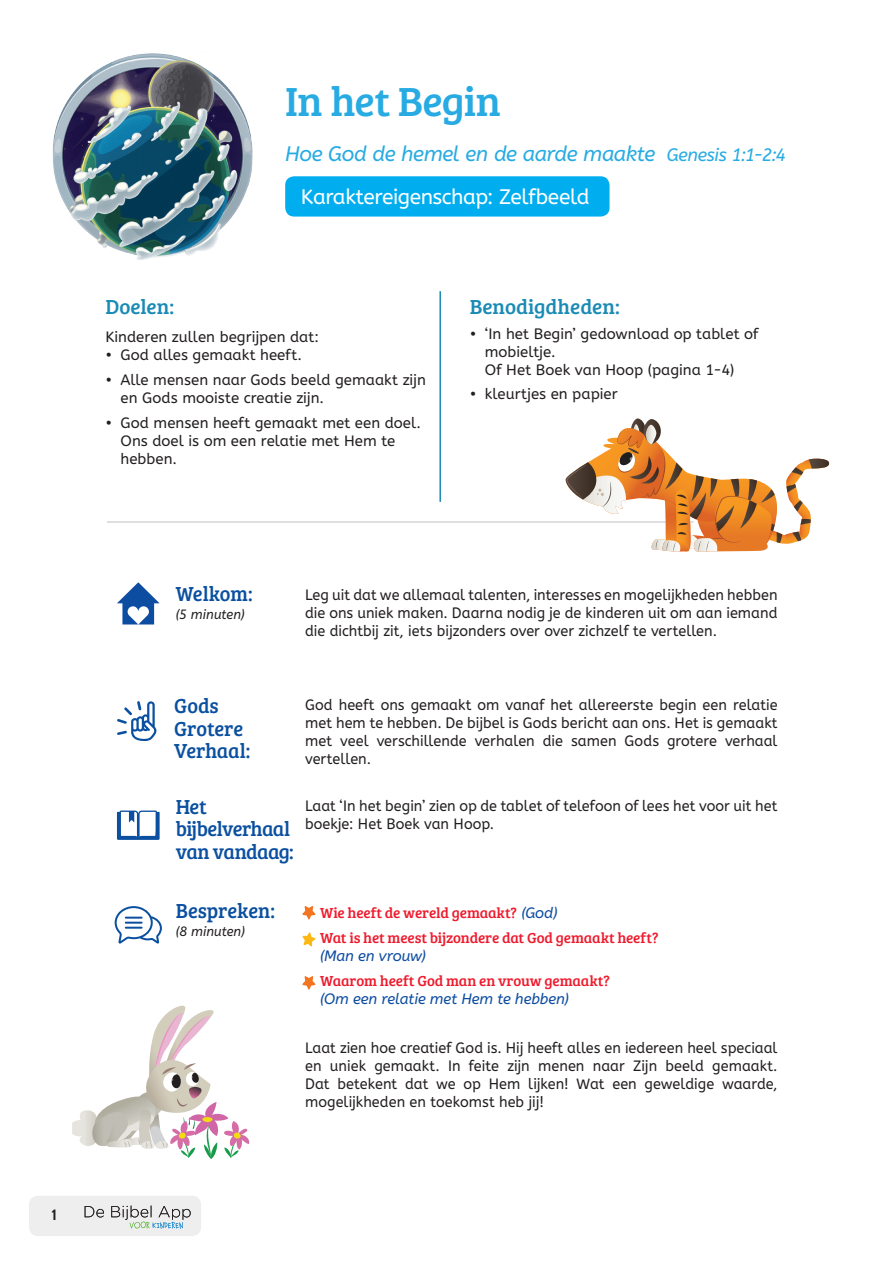
<style>
.page{position:relative;width:893px;height:1263px;background:#fff}
.page>*{position:absolute;margin:0;border:0;box-sizing:border-box;transform-origin:0 0}
.A-Title{font:42px "Bree Serif";letter-spacing:-.01em;color:#27abe2}
.Body{font:21px/22.5px "Bree Serif";letter-spacing:-.015em;color:#0b50a0}
.A-Title-2{font:italic 21px "A Bee Zee";letter-spacing:-.025em;color:#27abe2}
.t1{font:21px "A Bee Zee";letter-spacing:-.025em;color:#fff}
.Objectives_Supplies{font:21px "Bree Serif";color:#1a8bb5}
.Body-2{font:15px/18px "A Bee Zee";letter-spacing:.005em;color:#231f20;text-align:justify;scale:.96 1}
.Body-3{font:15px/18px "A Bee Zee";letter-spacing:.005em;color:#231f20}
.t2{font:15px/18px "Bree Serif";letter-spacing:-.01em;color:#ee1b2d}
.t3{font:700 15px "Cabin";color:#231f20}
.t4{font:italic 13.5px "A Bee Zee";letter-spacing:.005em;color:#231f20}
.s1{font-size:18px}
.s2{font-family:"A Bee Zee";font-style:italic;color:#0d4da1}
</style>
<div class="page">
<div style="left:29px;top:1196px;width:172px;height:40px;background:#eeeeef;border-radius:9px"></div>
<svg style="left:85px;top:1205px;width:106px;height:24px"></svg>
<hr style="left:439px;top:291px;width:2px;height:211px;background:#1a8bb5">
<svg style="left:115px;top:906px;width:47px;height:37px"></svg>
<svg style="left:117px;top:582px;width:43px;height:42px"></svg>
<svg style="left:117px;top:810px;width:43px;height:30px"></svg>
<svg style="left:117px;top:701px;width:40px;height:40px"></svg>
<svg style="left:302px;top:906px;width:14px;height:14px"></svg>
<svg style="left:302px;top:932px;width:14px;height:15px"></svg>
<div style="left:285px;top:176px;width:324px;height:41px;background:#00aeef;border-radius:9px"></div>
<hr style="left:107px;top:521px;width:586px;height:2px;background:#d5d6d8">
<svg style="left:565px;top:418px;width:264px;height:134px"></svg>
<img style="left:52px;top:53px;width:201px;height:207px">
<svg style="left:302px;top:976px;width:14px;height:14px"></svg>
<svg style="left:72px;top:1006px;width:178px;height:153px"></svg>
<p class="t3" style="left:52px;top:1206px;width:7px">1</p>
<p class="A-Title" style="left:285px;top:71px;width:217px">In het Begin</p>
<p class="A-Title-2" style="left:285px;top:142px;width:503px">Hoe God de hemel en de aarde maakte <span class="s1">Genesis 1:1-2:4</span></p>
<p class="t1" style="left:301px;top:184px;width:290px">Karaktereigenschap: Zelfbeeld</p>
<p class="Objectives_Supplies" style="left:105px;top:291px;width:70px">Doelen:</p>
<p class="Body-3" style="left:105px;top:328px;width:215px">Kinderen zullen begrijpen dat:</p>
<p class="Body-3" style="left:105px;top:346px;width:198px">• God alles gemaakt heeft.</p>
<p class="Body-3" style="left:120px;top:371px;width:307px;text-indent:-15px">• Alle mensen naar Gods beeld gemaakt zijn en Gods mooiste creatie zijn.</p>
<p class="Body-3" style="left:120px;top:414px;width:302px;text-indent:-15px">• God mensen heeft gemaakt met een doel.<br>Ons doel is om een relatie met Hem te hebben.</p>
<p class="Objectives_Supplies" style="left:470px;top:291px;width:151px">Benodigdheden:</p>
<p class="Body-3" style="left:485px;top:325px;width:275px;text-indent:-15px">• ‘In het Begin’ gedownload op tablet of mobieltje.<br>Of Het Boek van Hoop (pagina 1-4)</p>
<p class="Body-3" style="left:470px;top:385px;width:150px">• kleurtjes en papier</p>
<p class="Body" style="left:176px;top:582px;width:78px">Welkom:</p>
<p class="t4" style="left:176px;top:607px;width:70px">(5 minuten)</p>
<p class="Body-2" style="left:305px;top:586px;width:494px">Leg uit dat we allemaal talenten, interesses en mogelijkheden hebben die ons uniek maken. Daarna nodig je de kinderen uit om aan iemand die dichtbij zit, iets bijzonders over over zichzelf te vertellen.</p>
<p class="Body" style="left:174px;top:694px;width:78px">Gods<br>Grotere<br>Verhaal:</p>
<p class="Body" style="left:176px;top:794px;width:120px">Het bijbelverhaal van vandaag:</p>
<p class="Body-2" style="left:305px;top:696px;width:494px">God heeft ons gemaakt om vanaf het allereerste begin een relatie met hem te hebben. De bijbel is Gods bericht aan ons. Het is gemaakt met veel verschillende verhalen die samen Gods grotere verhaal vertellen.</p>
<p class="Body-2" style="left:305px;top:796px;width:494px">Laat ‘In het begin’ zien op de tablet of telefoon of lees het voor uit het boekje: Het Boek van Hoop.</p>
<p class="Body" style="left:176px;top:899px;width:101px">Bespreken:</p>
<p class="t4" style="left:176px;top:924px;width:71px">(8 minuten)</p>
<p class="t2" style="left:305px;top:903px;width:254px">• Wie heeft de wereld gemaakt? <span class="s2">(God)</span></p>
<p class="t2" style="left:320px;top:928px;width:340px;text-indent:-15px">• Wat is het meest bijzondere dat God gemaakt heeft? <span class="s2">(Man en vrouw)</span></p>
<p class="t2" style="left:320px;top:970px;width:291px;text-indent:-15px">• Waarom heeft God man en vrouw gemaakt? <span class="s2">(Om een relatie met Hem te hebben)</span></p>
<p class="Body-2" style="left:305px;top:1039px;width:494px">Laat zien hoe creatief God is. Hij heeft alles en iedereen heel speciaal en uniek gemaakt. In feite zijn menen naar Zijn beeld gemaakt.<br>Dat betekent dat we op Hem lijken! Wat een geweldige waarde, mogelijkheden en toekomst heb jij!</p>
</div>
